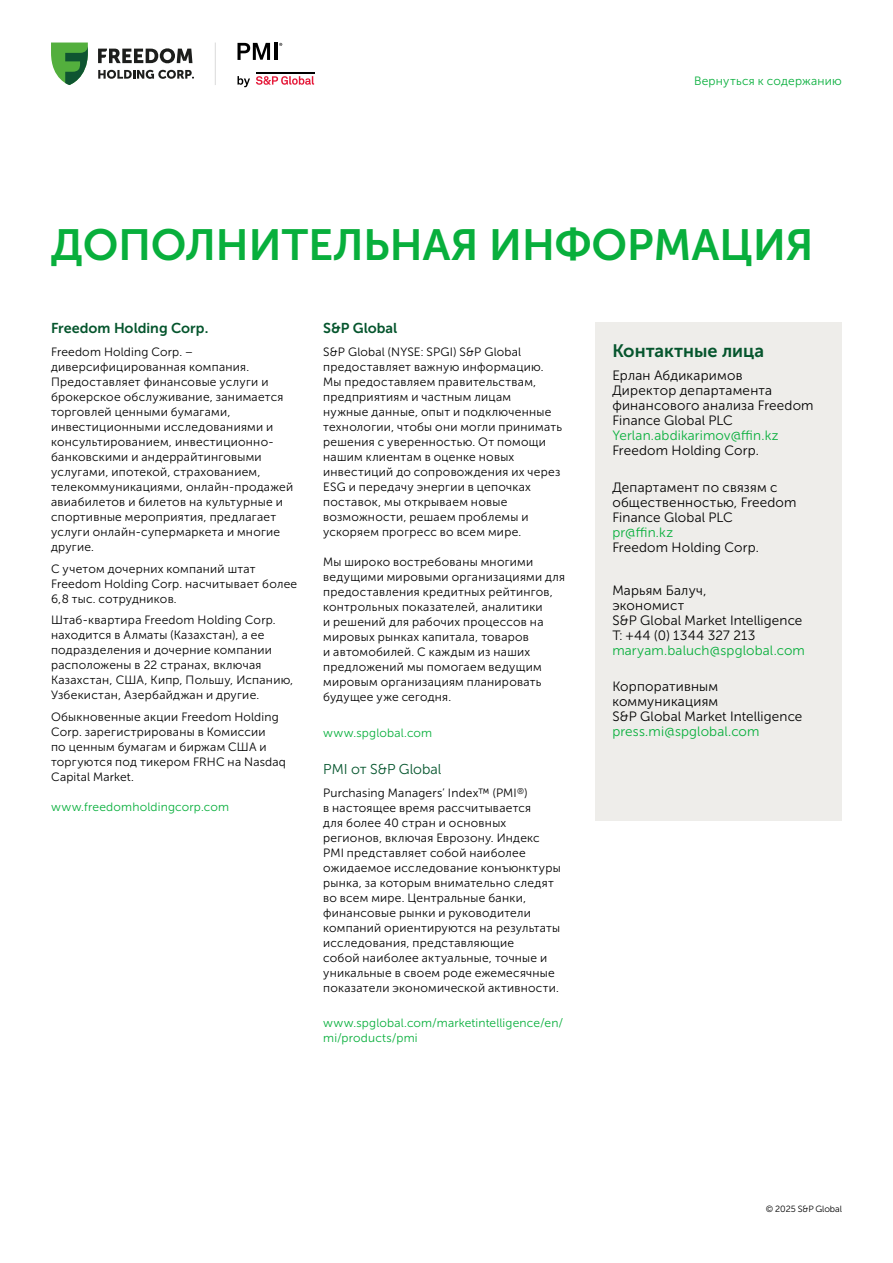
<style>
.page{position:relative;width:893px;height:1263px;background:#fff}
.page>*{position:absolute;margin:0;border:0;box-sizing:border-box;transform-origin:0 0}
.t1{font:43.5px "Museo Sans Cyrl 700";color:#08af3c}
.t2{font:18px "Museo Sans Cyrl 700";color:#05552d}
.t3{font:14.25px "Museo Sans Cyrl 700";color:#05552d}
.t4{font:14.25px "Museo Sans Cyrl 300";color:#05552d}
.t5{font:13.5px/15px "Museo Sans Cyrl 300";letter-spacing:.015em;color:#000}
.t6{font:13.5px "Museo Sans Cyrl 300";letter-spacing:.01em;color:#08af3c}
.t7{font:12px/15px "Museo Sans Cyrl 300";letter-spacing:.02em;color:#000}
.t8{font:12px/14.4px "Museo Sans Cyrl 300";letter-spacing:.015em;color:#08af3c}
.t9{font:9px "Museo Sans Cyrl 300";letter-spacing:-.01em;color:#000}
</style>
<div class="page">
<svg style="left:237px;top:76px;width:13px;height:11px"></svg>
<svg style="left:256px;top:76px;width:58px;height:9px"></svg>
<hr style="left:256px;top:72px;width:58px;height:2px;background:#000">
<svg style="left:237px;top:43px;width:33px;height:17px"></svg>
<hr style="left:274px;top:43px;width:3px;height:17px;background:#000">
<svg style="left:98px;top:48px;width:96px;height:31px"></svg>
<svg style="left:51px;top:43px;width:37px;height:42px"></svg>
<hr style="left:215px;top:43px;width:1px;height:42px;background:#dadada">
<div style="left:595px;top:322px;width:247px;height:498px;background:#eeedea"></div>
<p class="t8" style="left:694px;top:74px;width:149px">Вернуться к содержанию</p>
<h1 class="t1" style="left:51px;top:221px;width:764px">ДОПОЛНИТЕЛЬНАЯ ИНФОРМАЦИЯ</h1>
<p class="t3" style="left:51px;top:320px;width:159px">Freedom Holding Corp.</p>
<p class="t7" style="left:51px;top:345px;width:244px">Freedom Holding Corp. – диверсифицированная компания.<br>Предоставляет финансовые услуги и брокерское обслуживание, занимается торговлей ценными бумагами, инвестиционными исследованиями и консультированием, инвестиционно&shy;банковскими и андеррайтинговыми услугами, ипотекой, страхованием, телекоммуникациями, онлайн-продажей авиабилетов и билетов на культурные и спортивные мероприятия, предлагает услуги онлайн-супермаркета и многие другие.</p>
<p class="t7" style="left:51px;top:561px;width:248px">С учетом дочерних компаний штат<br>Freedom Holding Corp. насчитывает более<br>6,8 тыс. сотрудников.</p>
<p class="t7" style="left:51px;top:613px;width:244px">Штаб-квартира Freedom Holding Corp. находится в Алматы (Казахстан), а ее подразделения и дочерние компании расположены в 22 странах, включая Казахстан, США, Кипр, Польшу, Испанию, Узбекистан, Азербайджан и другие.</p>
<p class="t7" style="left:51px;top:709px;width:236px">Обыкновенные акции Freedom Holding<br>Corp. зарегистрированы в Комиссии<br>по ценным бумагам и биржам США и торгуются под тикером FRHC на Nasdaq<br>Capital Market.</p>
<p class="t8" style="left:51px;top:799px;width:180px">www.freedomholdingcorp.com</p>
<p class="t3" style="left:323px;top:320px;width:76px">S&amp;P Global</p>
<p class="t7" style="left:323px;top:345px;width:240px">S&amp;P Global (NYSE: SPGI) S&amp;P Global предоставляет важную информацию.<br>Мы предоставляем правительствам, предприятиям и частным лицам<br>нужные данные, опыт и подключенные технологии, чтобы они могли принимать решения с уверенностью. От помощи нашим клиентам в оценке новых инвестиций до сопровождения их через ESG и передачу энергии в цепочках поставок, мы открываем новые возможности, решаем проблемы и ускоряем прогресс во всем мире.</p>
<p class="t7" style="left:323px;top:555px;width:243px">Мы широко востребованы многими ведущими мировыми организациями для предоставления кредитных рейтингов, контрольных показателей, аналитики<br>и решений для рабочих процессов на мировых рынках капитала, товаров<br>и автомобилей. С каждым из наших предложений мы помогаем ведущим мировым организациям планировать будущее уже сегодня.</p>
<p class="t8" style="left:323px;top:726px;width:111px">www.spglobal.com</p>
<p class="t4" style="left:323px;top:761px;width:120px">PMI от S&amp;P Global</p>
<p class="t7" style="left:323px;top:785px;width:239px">Purchasing Managers’ Index™ (PMI<sup>®</sup>)<br>в настоящее время рассчитывается<br>для более 40 стран и основных регионов, включая Еврозону. Индекс PMI представляет собой наиболее ожидаемое исследование конъюнктуры рынка, за которым внимательно следят во всем мире. Центральные банки, финансовые рынки и руководители компаний ориентируются на результаты исследования, представляющие<br>собой наиболее актуальные, точные и уникальные в своем роде ежемесячные показатели экономической активности.</p>
<p class="t8" style="left:323px;top:1016px;width:242px">www.spglobal.com/marketintelligence/en/ mi/products/pmi</p>
<h2 class="t2" style="left:612px;top:341px;width:153px">Контактные лица</h2>
<p class="t5" style="left:612px;top:368px;width:203px">Ерлан Абдикаримов<br>Директор департамента финансового анализа Freedom<br>Finance Global PLC</p>
<p class="t6" style="left:612px;top:428px;width:168px">Yerlan.abdikarimov@ffin.kz</p>
<p class="t5" style="left:612px;top:443px;width:148px">Freedom Holding Corp.</p>
<p class="t5" style="left:612px;top:480px;width:186px">Департамент по связям с общественностью, Freedom<br>Finance Global PLC</p>
<p class="t6" style="left:612px;top:525px;width:62px">pr@ffin.kz</p>
<p class="t5" style="left:612px;top:540px;width:148px">Freedom Holding Corp.</p>
<p class="t5" style="left:612px;top:582px;width:192px">Марьям Балуч,<br>экономист<br>S&amp;P Global Market Intelligence<br>T: +44 (0) 1344 327 213</p>
<p class="t6" style="left:612px;top:643px;width:194px">maryam.baluch@spglobal.com</p>
<p class="t5" style="left:612px;top:679px;width:192px">Корпоративным коммуникациям<br>S&amp;P Global Market Intelligence</p>
<p class="t6" style="left:612px;top:724px;width:149px">press.mi@spglobal.com</p>
<p class="t9" style="left:766px;top:1204px;width:78px">© 2025 S&amp;P Global</p>
</div>
